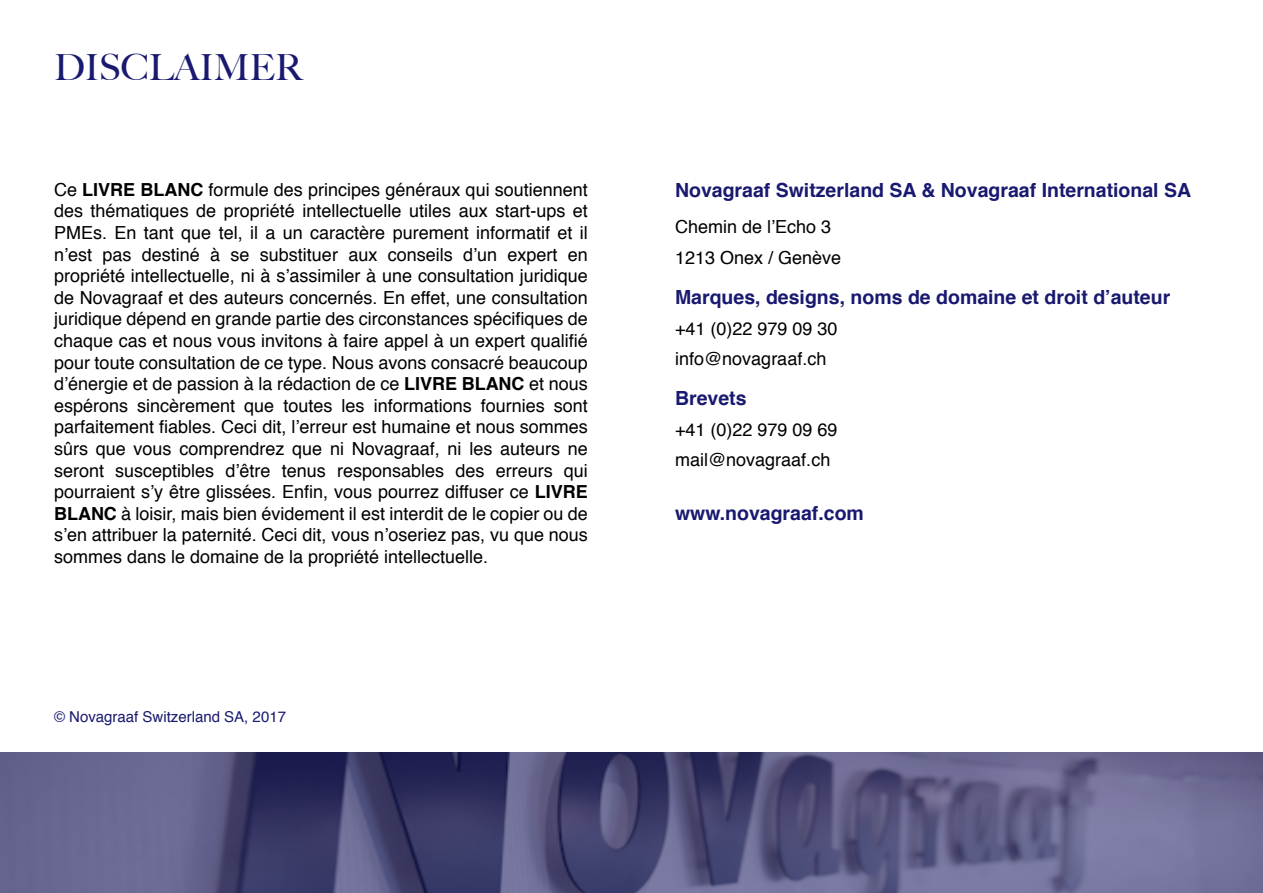
<style>
.page{position:relative;width:1263px;height:893px;background:#fff}
.page>*{position:absolute;margin:0;border:0;box-sizing:border-box;transform-origin:0 0}
.t1{font:500 36px "Big Caslon";color:#191970}
.t2{font:700 19.5px "Helvetica";color:#191970}
.t3{font:18px/21.6px "Helvetica";color:#000}
.t4{font:15px "Helvetica";color:#191970}
.s1{font-weight:700}
</style>
<div class="page">
<svg style="left:0;top:752px;width:1263px;height:141px;background:#575680"></svg>
<h1 class="t1" style="left:54px;top:47px;width:250px">DISCLAIMER</h1>
<p class="t3" style="left:54px;top:180px;width:535px;text-align:justify">Ce <span class="s1">LIVRE BLANC</span> formule des principes généraux qui soutiennent des thématiques de propriété intellectuelle utiles aux start-ups et PMEs. En tant que tel, il a un caractère purement informatif et il n’est pas destiné à se substituer aux conseils d’un expert en propriété intellectuelle, ni à s’assimiler à une consultation juridique de Novagraaf et des auteurs concernés. En effet, une consultation juridique dépend en grande partie des circonstances spécifiques de chaque cas et nous vous invitons à faire appel à un expert qualifié pour toute consultation de ce type. Nous avons consacré beaucoup d’énergie et de passion à la rédaction de ce <span class="s1">LIVRE BLANC</span> et nous espérons sincèrement que toutes les informations fournies sont parfaitement fiables. Ceci dit, l’erreur est humaine et nous sommes sûrs que vous comprendrez que ni Novagraaf, ni les auteurs ne seront susceptibles d’être tenus responsables des erreurs qui pourraient s’y être glissées. Enfin, vous pourrez diffuser ce <span class="s1">LIVRE BLANC</span> à loisir, mais bien évidement il est interdit de le copier ou de s’en attribuer la paternité. Ceci dit, vous n’oseriez pas, vu que nous sommes dans le domaine de la propriété intellectuelle.</p>
<p class="t2" style="left:675px;top:182px;width:518px">Novagraaf Switzerland SA &amp; Novagraaf International SA</p>
<p class="t3" style="left:675px;top:213px;width:168px;line-height:30.6px">Chemin de l’Echo 3<br>1213 Onex / Genève</p>
<p class="t2" style="left:675px;top:289px;width:497px">Marques, designs, noms de domaine et droit d’auteur</p>
<p class="t3" style="left:675px;top:314px;width:164px;line-height:30.6px">+41 (0)22 979 09 30 info@novagraaf.ch</p>
<p class="t2" style="left:675px;top:390px;width:73px">Brevets</p>
<p class="t3" style="left:675px;top:415px;width:164px;line-height:30.6px">+41 (0)22 979 09 69 mail@novagraaf.ch</p>
<p class="t2" style="left:675px;top:505px;width:190px">www.novagraaf.com</p>
<p class="t4" style="left:54px;top:710px;width:233px">© Novagraaf Switzerland SA, 2017</p>
</div>
